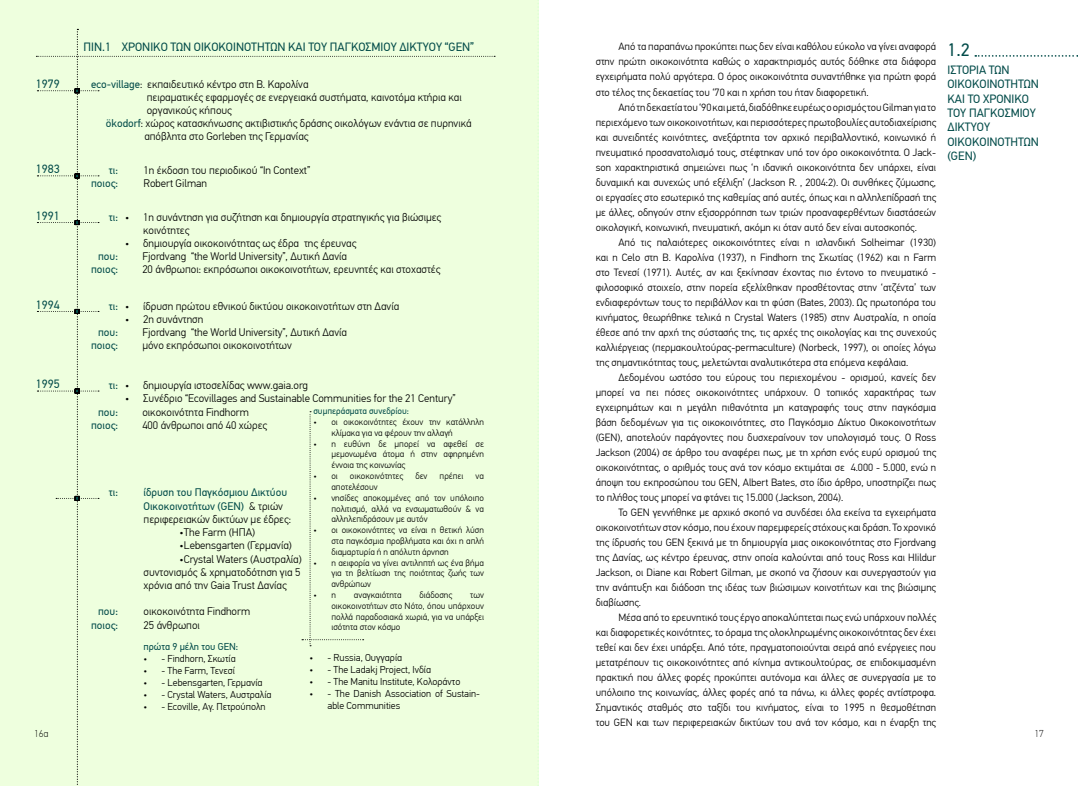
<style>
.page{position:relative;width:1078px;height:786px;background:#fff}
.page>*{position:absolute;margin:0;border:0;box-sizing:border-box;transform-origin:0 0}
.t1{font:18px "PF Din Text Pro";color:#024b49}
.t2{font:12px/14.4px "PF Din Text Pro";color:#024b49}
.t3{font:300 11px/13.2px "PF Din Text Pro";color:#000}
.t4{font:11px/13.2px "PF Din Text Pro";color:#024b49;text-align:right}
.t5{font:300 10.5px/15px "PF Din Text Pro";color:#000;text-align:justify}
.t6{font:300 10px/12px "PF Din Text Pro";color:#000}
.t7{font:10px "PF Din Text Pro";color:#024b49}
.t8{font:100 10px "PF Din Text Pro";color:#000}
.t9{font:300 9px/10.8px "PF Din Text Pro";color:#000;text-align:justify}
.t10{font:9px "PF Din Text Pro";color:#024b49}
.s1{font-weight:400;color:#024b49}
.s2{font-weight:300;color:#000}
</style>
<div class="page">
<div style="left:0;top:0;width:538px;height:785px;background:#eeffde"></div>
<svg style="left:537px;top:0;width:2px;height:786px"></svg>
<svg style="left:36px;top:29px;width:459px;height:757px"></svg>
<svg style="left:975px;top:55px;width:102px;height:2px"></svg>
<p class="t2" style="left:84px;top:40px;width:392px">ΠΙΝ.1 ΧΡΟΝΙΚΟ ΤΩΝ ΟΙΚΟΚΟΙΝΟΤΗΤΩΝ ΚΑΙ ΤΟΥ ΠΑΓΚΟΣΜΙΟΥ ΔΙΚΤΥΟΥ “GEN”</p>
<p class="t5" style="left:595px;top:39px;width:342px;text-indent:23px">Από τα παραπάνω προκύπτει πως δεν είναι καθόλου εύκολο να γίνει αναφορά στην πρώτη οικοκοινότητα καθώς ο χαρακτηρισμός αυτός δόθηκε στα διάφορα εγχειρήματα πολύ αργότερα. Ο όρος οικοκοινότητα συναντήθηκε για πρώτη φορά στο τέλος της δεκαετίας του ‘70 και η χρήση του ήταν διαφορετική.</p>
<p class="t5" style="left:595px;top:99px;width:342px;text-indent:23px">Από τη δεκαετία του ‘90 και μετά, διαδόθηκε ευρέως ο ορισμός του Gilman για το περιεχόμενο των οικοκοινοτήτων, και περισσότερες πρωτοβουλίες αυτοδιαχείρισης και συνειδητές κοινότητες, ανεξάρτητα τον αρχικό περιβαλλοντικό, κοινωνικό ή πνευματικό προσανατολισμό τους, στέφτηκαν υπό τον όρο οικοκοινότητα. Ο Jack&shy;son χαρακτηριστικά σημειώνει πως ‘η ιδανική οικοκοινότητα δεν υπάρχει, είναι δυναμική και συνεχώς υπό εξέλιξη’ (Jackson R. , 2004:2). Οι συνθήκες ζύμωσης, οι εργασίες στο εσωτερικό της καθεμίας από αυτές, όπως και η αλληλεπίδρασή της με άλλες, οδηγούν στην εξισορρόπηση των τριών προαναφερθέντων διαστάσεών οικολογική, κοινωνική, πνευματική, ακόμη κι όταν αυτό δεν είναι αυτοσκοπός.</p>
<p class="t5" style="left:595px;top:235px;width:342px;text-indent:23px">Από τις παλαιότερες οικοκοινότητες είναι η ισλανδική Solheimar (1930) και η Celo στη Β. Καρολίνα (1937), η Findhorn της Σκωτίας (1962) και η Farm στο Τενεσί (1971). Αυτές, αν και ξεκίνησαν έχοντας πιο έντονο το πνευματικό - φιλοσοφικό στοιχείο, στην πορεία εξελίχθηκαν προσθέτοντας στην ‘ατζέντα’ των ενδιαφερόντων τους το περιβάλλον και τη φύση (Bates, 2003). Ως πρωτοπόρα του κινήματος, θεωρήθηκε τελικά η Crystal Waters (1985) στην Αυστραλία, η οποία έθεσε από την αρχή της σύστασής της, τις αρχές της οικολογίας και της συνεχούς καλλιέργειας (περμακουλτούρας-permaculture) (Norbeck, 1997), οι οποίες λόγω της σημαντικότητας τους, μελετώνται αναλυτικότερα στα επόμενα κεφάλαια.</p>
<p class="t5" style="left:595px;top:370px;width:342px;text-indent:23px">Δεδομένου ωστόσο του εύρους του περιεχομένου - ορισμού, κανείς δεν μπορεί να πει πόσες οικοκοινότητες υπάρχουν. Ο τοπικός χαρακτήρας των εγχειρημάτων και η μεγάλη πιθανότητα μη καταγραφής τους στην παγκόσμια βάση δεδομένων για τις οικοκοινότητες, στο Παγκόσμιο Δίκτυο Οικοκοινοτήτων (GEN), αποτελούν παράγοντες που δυσχεραίνουν τον υπολογισμό τους. Ο Ross Jackson (2004) σε άρθρο του αναφέρει πως, με τη χρήση ενός ευρύ ορισμού της οικοκοινότητας, ο αριθμός τους ανά τον κόσμο εκτιμάται σε 4.000 - 5.000, ενώ η άποψη του εκπροσώπου του GEN, Albert Bates, στο ίδιο άρθρο, υποστηρίζει πως το πλήθος τους μπορεί να φτάνει τις 15.000 (Jackson, 2004).</p>
<p class="t5" style="left:595px;top:505px;width:342px;text-indent:23px">Το GEN γεννήθηκε με αρχικό σκοπό να συνδέσει όλα εκείνα τα εγχειρήματα οικοκοινοτήτων στον κόσμο, που έχουν παρεμφερείς στόχους και δράση. Το χρονικό της ίδρυσής του GEN ξεκινά με τη δημιουργία μιας οικοκοινότητας στο Fjordvang της Δανίας, ως κέντρο έρευνας, στην οποία καλούνται από τους Ross και HIildur Jackson, οι Diane και Robert Gilman, με σκοπό να ζήσουν και συνεργαστούν για την ανάπτυξη και διάδοση της ιδέας των βιώσιμων κοινοτήτων και της βιώσιμης διαβίωσης.</p>
<p class="t5" style="left:595px;top:610px;width:342px;text-indent:23px">Μέσα από το ερευνητικό τους έργο αποκαλύπτεται πως ενώ υπάρχουν πολλές και διαφορετικές κοινότητες, το όραμα της ολοκληρωμένης οικοκοινότητας δεν έχει τεθεί και δεν έχει υπάρξει. Από τότε, πραγματοποιούνται σειρά από ενέργειες που μετατρέπουν τις οικοκοινότητες από κίνημα αντικουλτούρας, σε επιδοκιμασμένη πρακτική που άλλες φορές προκύπτει αυτόνομα και άλλες σε συνεργασία με το υπόλοιπο της κοινωνίας, άλλες φορές από τα πάνω, κι άλλες φορές αντίστροφα.<br>Σημαντικός σταθμός στο ταξίδι του κινήματος, είναι το 1995 η θεσμοθέτηση του GEN και των περιφερειακών δικτύων του ανά τον κόσμο, και η έναρξη της</p>
<h1 class="t1" style="left:947px;top:39px;width:24px">1.2</h1>
<p class="t2" style="left:947px;top:63px;width:93px">ΙΣΤΟΡΙΑ ΤΩΝ<br>ΟΙΚΟΚΟΙΝΟΤΗΤΩΝ<br>ΚΑΙ ΤΟ ΧΡΟΝΙΚΟ<br>ΤΟΥ ΠΑΓΚΟΣΜΙΟΥ<br>ΔΙΚΤΥΟΥ<br>ΟΙΚΟΚΟΙΝΟΤΗΤΩΝ (GEN)</p>
<p class="t3" style="left:91px;top:77px;width:219px"><span class="s1">eco-village</span>: εκπαιδευτικό κέντρο στη Β. Καρολίνα</p>
<p class="t3" style="left:147px;top:91px;width:316px">πειραματικές εφαρμογές σε ενεργειακά συστήματα, καινοτόμα κτήρια και</p>
<p class="t3" style="left:147px;top:104px;width:87px">οργανικούς κήπους</p>
<p class="t3" style="left:106px;top:117px;width:367px"><span class="s1">ökodorf</span>: χώρος κατασκήνωσης ακτιβιστικής δράσης οικολόγων ενάντια σε πυρηνικά</p>
<p class="t3" style="left:144px;top:130px;width:166px">απόβλητα στο Gorleben της Γερμανίας</p>
<p class="t2" style="left:36px;top:77px;width:25px">1979</p>
<p class="t2" style="left:36px;top:162px;width:25px">1983</p>
<p class="t3" style="left:143px;top:164px;width:168px">1η έκδοση του περιοδικού “In Context”<br>Robert Gilman</p>
<p class="t4" style="left:109px;top:210px;width:11px">τι:</p>
<p class="t4" style="left:91px;top:250px;width:28px">που: ποιος:</p>
<p class="t4" style="left:91px;top:163px;width:28px">τι: ποιος:</p>
<p class="t2" style="left:36px;top:208px;width:25px">1991</p>
<p class="t3" style="left:143px;top:210px;width:299px;text-indent:-18px">• 1η συνάντηση για συζήτηση και δημιουργία στρατηγικής για βιώσιμες κοινότητες</p>
<p class="t3" style="left:142px;top:237px;width:299px;text-indent:-17px">• δημιουργία οικοκοινότητας ως έδρα της έρευνας<br>Fjordvang “the World University”, Δυτική Δανία<br>20 άνθρωποι: εκπρόσωποι οικοκοινοτήτων, ερευνητές και στοχαστές</p>
<p class="t4" style="left:109px;top:299px;width:11px">τι:</p>
<p class="t4" style="left:91px;top:325px;width:28px">που: ποιος:</p>
<p class="t2" style="left:36px;top:297px;width:25px">1994</p>
<p class="t3" style="left:125px;top:299px;width:275px">• ίδρυση πρώτου εθνικού δικτύου οικοκοινοτήτων στη Δανία</p>
<p class="t3" style="left:142px;top:312px;width:206px;text-indent:-17px">• 2η συνάντηση<br>Fjordvang “the World University”, Δυτική Δανία μόνο εκπρόσωποι οικοκοινοτήτων</p>
<p class="t4" style="left:109px;top:378px;width:11px">τι:</p>
<p class="t4" style="left:91px;top:405px;width:28px">που: ποιος:</p>
<p class="t2" style="left:36px;top:377px;width:25px">1995</p>
<p class="t3" style="left:125px;top:379px;width:184px">• δημιουργία ιστοσελίδας www.gaia.org</p>
<p class="t3" style="left:142px;top:392px;width:314px;text-indent:-17px">• Συνέδριο “Ecovillages and Sustainable Communities for the 21 Century” οικοκοινότητα Findhorm<br>400 άνθρωποι από 40 χώρες</p>
<p class="t10" style="left:313px;top:405px;width:97px">συμπεράσματα συνεδρίου:</p>
<p class="t9" style="left:331px;top:416px;width:154px;text-indent:-18px">• οι οικοκοινότητες έχουν την κατάλληλη κλίμακα για να φέρουν την αλλαγή</p>
<p class="t9" style="left:331px;top:438px;width:154px;text-indent:-18px">• η ευθύνη δε μπορεί να αφεθεί σε μεμονωμένα άτομα ή στην αφηρημένη έννοια της κοινωνίας</p>
<p class="t9" style="left:313px;top:470px;width:26px">• οι</p>
<p class="t9" style="left:350px;top:470px;width:55px">οικοκοινότητες</p>
<p class="t9" style="left:415px;top:470px;width:14px">δεν</p>
<p class="t9" style="left:439px;top:470px;width:25px">πρέπει</p>
<p class="t9" style="left:475px;top:470px;width:10px">να</p>
<p class="t9" style="left:331px;top:481px;width:48px">αποτελέσουν</p>
<p class="t9" style="left:331px;top:492px;width:154px;text-indent:-18px">• νησίδες αποκομμένες από τον υπόλοιπο πολιτισμό, αλλά να ενσωματωθούν &amp; να αλληλεπιδράσουν με αυτόν</p>
<p class="t9" style="left:331px;top:524px;width:154px;text-indent:-18px">• οι οικοκοινότητες να είναι η θετική λύση στα παγκόσμια προβλήματα και όχι η απλή διαμαρτυρία ή η απόλυτη άρνηση</p>
<p class="t9" style="left:331px;top:557px;width:154px;text-indent:-18px">• η αειφορία να γίνει αντιληπτή ως ένα βήμα για τη βελτίωση της ποιότητας ζωής των ανθρώπων</p>
<p class="t9" style="left:313px;top:589px;width:24px">• η</p>
<p class="t9" style="left:354px;top:589px;width:49px">αναγκαιότητα</p>
<p class="t9" style="left:419px;top:589px;width:34px">διάδοσης</p>
<p class="t4" style="left:143px;top:486px;width:149px;text-align:left">ίδρυση του Παγκόσμιου Δικτύου<br>Οικοκοινοτήτων (GEN) <span class="s2">&amp; τριών περιφερειακών δικτύων με έδρες:</span></p>
<p class="t3" style="left:179px;top:525px;width:77px">•The Farm (ΗΠΑ)</p>
<p class="t3" style="left:179px;top:539px;width:114px">•Lebensgarten (Γερμανία)</p>
<p class="t3" style="left:143px;top:552px;width:160px;text-indent:36px">•Crystal Waters (Αυστραλία) συντονισμός &amp; χρηματοδότηση για 5 χρόνια από την Gaia Trust Δανίας</p>
<p class="t3" style="left:143px;top:605px;width:108px">οικοκοινότητα Findhorm<br>25 άνθρωποι</p>
<p class="t7" style="left:143px;top:640px;width:96px">πρώτα 9 μέλη του GEN:</p>
<p class="t6" style="left:143px;top:652px;width:94px">• - Findhorn, Σκωτία</p>
<p class="t6" style="left:143px;top:664px;width:93px">• - The Farm, Τενεσί</p>
<p class="t6" style="left:143px;top:676px;width:120px">• - Lebensgarten, Γερμανία</p>
<p class="t6" style="left:143px;top:688px;width:129px">• - Crystal Waters, Αυστραλία</p>
<p class="t6" style="left:143px;top:700px;width:123px">• - Ecoville, Αγ. Πετρούπολη</p>
<p class="t4" style="left:109px;top:486px;width:11px">τι:</p>
<p class="t9" style="left:331px;top:589px;width:154px;text-indent:139px">των οικοκοινοτήτων στο Νότο, όπου υπάρχουν πολλά παραδοσιακά χωριά, για να υπάρξει ισότητα στον κόσμο</p>
<p class="t4" style="left:91px;top:605px;width:28px">που: ποιος:</p>
<p class="t6" style="left:309px;top:651px;width:94px">• - Russia, Ουγγαρία</p>
<p class="t6" style="left:309px;top:663px;width:123px">• - The Ladakj Project, Ινδία</p>
<p class="t6" style="left:309px;top:675px;width:152px">• - The Manitu Institute, Κολοράντο</p>
<p class="t6" style="left:327px;top:687px;width:154px;text-indent:-18px">• - The Danish Association of Sustain&shy;able Communities</p>
<p class="t8" style="left:34px;top:727px;width:16px">16α</p>
<p class="t8" style="left:1034px;top:727px;width:11px">17</p>
</div>
